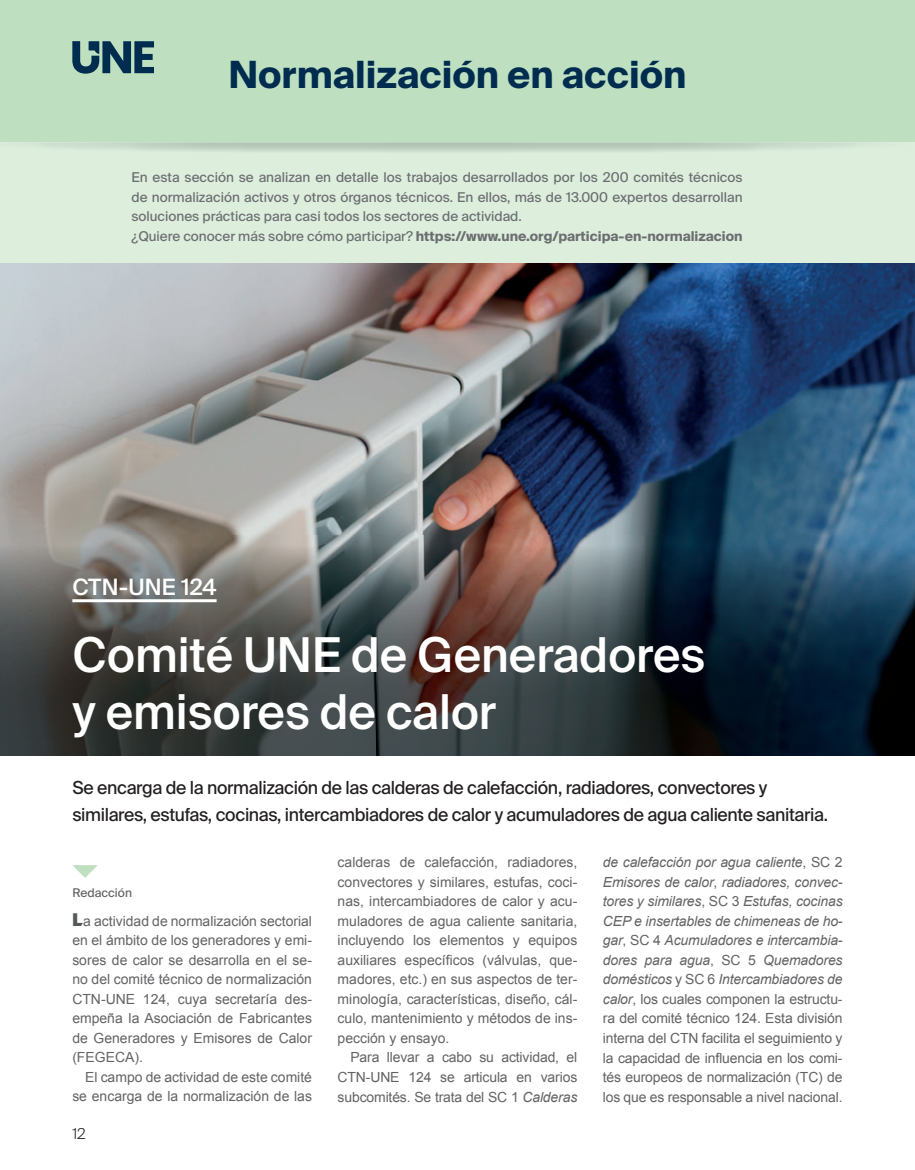
<style>
.page{position:relative;width:915px;height:1170px;background:#fff}
.page>*{position:absolute;margin:0;border:0;box-sizing:border-box;transform-origin:0 0}
.t1{font:500 48px/57.6px "Suisse Intl";color:#fff}
.t2{font:700 37.5px "Suisse Intl";color:#002c50}
.t3{font:500 22.5px "Suisse Intl";letter-spacing:.01em;color:#fff}
.t4{font:18px/27px "Suisse Intl";letter-spacing:-.02em;color:#231f20}
.t5{font:300 15px "Suisse Intl";color:#231f20}
.t6{font:13.95px/19.5px "Arial";color:#636366;text-align:justify}
.t7{font:13.5px/19.5px "Suisse Intl";color:#6c6d70}
.t8{font:12px "Suisse Intl";color:#636366}
.s1{font-weight:700}
.s2{font-family:"Delta";font-weight:700;font-size:18px;color:#57585a}
.s3{font-style:italic}
</style>
<div class="page">
<img style="left:0;top:262px;width:914px;height:273px">
<img style="left:0;top:535px;width:914px;height:220px">
<div style="left:0;top:0;width:914px;height:145px;background:#bee0c0"></div>
<div style="left:0;top:142px;width:914px;height:120px;background:#ded"></div>
<svg style="left:72px;top:41px;width:82px;height:33px"></svg>
<svg style="left:72px;top:865px;width:26px;height:12px"></svg>
<hr style="left:72px;top:599px;width:144px;height:3px;background:#fff">
<h2 class="t2" style="left:228px;top:53px;width:459px">Normalización en acción</h2>
<p class="t7" style="left:131px;top:168px;width:612px">En esta sección se analizan en detalle los trabajos desarrollados por los 200 comités técnicos de normalización activos y otros órganos técnicos. En ellos, más de 13.000 expertos desarrollan soluciones prácticas para casi todos los sectores de actividad.<br>¿Quiere conocer más sobre cómo participar? <span class="s1">https://www.une.org/participa-en-normalizacion</span></p>
<h3 class="t3" style="left:72px;top:573px;width:146px">CTN-UNE 124</h3>
<h1 class="t1" style="left:72px;top:626px;width:634px">Comité UNE de Generadores y emisores de calor</h1>
<p class="t4" style="left:72px;top:774px;width:757px">Se encarga de la normalización de las calderas de calefacción, radiadores, convectores y similares, estufas, cocinas, intercambiadores de calor y acumuladores de agua caliente sanitaria.</p>
<p class="t8" style="left:72px;top:885px;width:61px">Redacción</p>
<p class="t6" style="left:72px;top:911px;width:241px"><span class="s2">L</span>a actividad de normalización sectorial en el ámbito de los generadores y emi&shy;sores de calor se desarrolla en el se&shy;no del comité técnico de normalización CTN-UNE 124, cuya secretaría des&shy;empeña la Asociación de Fabricantes de Generadores y Emisores de Calor (FEGECA).</p>
<p class="t6" style="left:72px;top:1067px;width:241px;text-align:right">El campo de actividad de este comité se encarga de la normalización de las</p>
<p class="t5" style="left:72px;top:1124px;width:15px">12</p>
<p class="t6" style="left:337px;top:852px;width:241px">calderas de calefacción, radiadores, convectores y similares, estufas, coci&shy;nas, intercambiadores de calor y acu&shy;muladores de agua caliente sanitaria, incluyendo los elementos y equipos auxiliares específicos (válvulas, que&shy;madores, etc.) en sus aspectos de ter&shy;minología, características, diseño, cál&shy;culo, mantenimiento y métodos de ins&shy;pección y ensayo.</p>
<p class="t6" style="left:337px;top:1047px;width:241px;text-indent:13px">Para llevar a cabo su actividad, el CTN-UNE 124 se articula en varios subcomités. Se trata del SC 1 <span class="s3">Calderas</span></p>
<p class="t6" style="left:602px;top:852px;width:241px"><span class="s3">de calefacción por agua caliente</span>, SC 2<br><span class="s3">Emisores de calor</span>, <span class="s3">radiadores, convec&shy;tores y similares</span>, SC 3 <span class="s3">Estufas, cocinas CEP e insertables de chimeneas de ho&shy;gar</span>, SC 4 <span class="s3">Acumuladores e intercambia&shy;dores para agua</span>, SC 5 <span class="s3">Quemadores domésticos</span> y SC 6 <span class="s3">Intercambiadores de calor</span>, los cuales componen la estructu&shy;ra del comité técnico 124. Esta división interna del CTN facilita el seguimiento y la capacidad de influencia en los comi&shy;tés europeos de normalización (TC) de los que es responsable a nivel nacional.</p>
</div>
